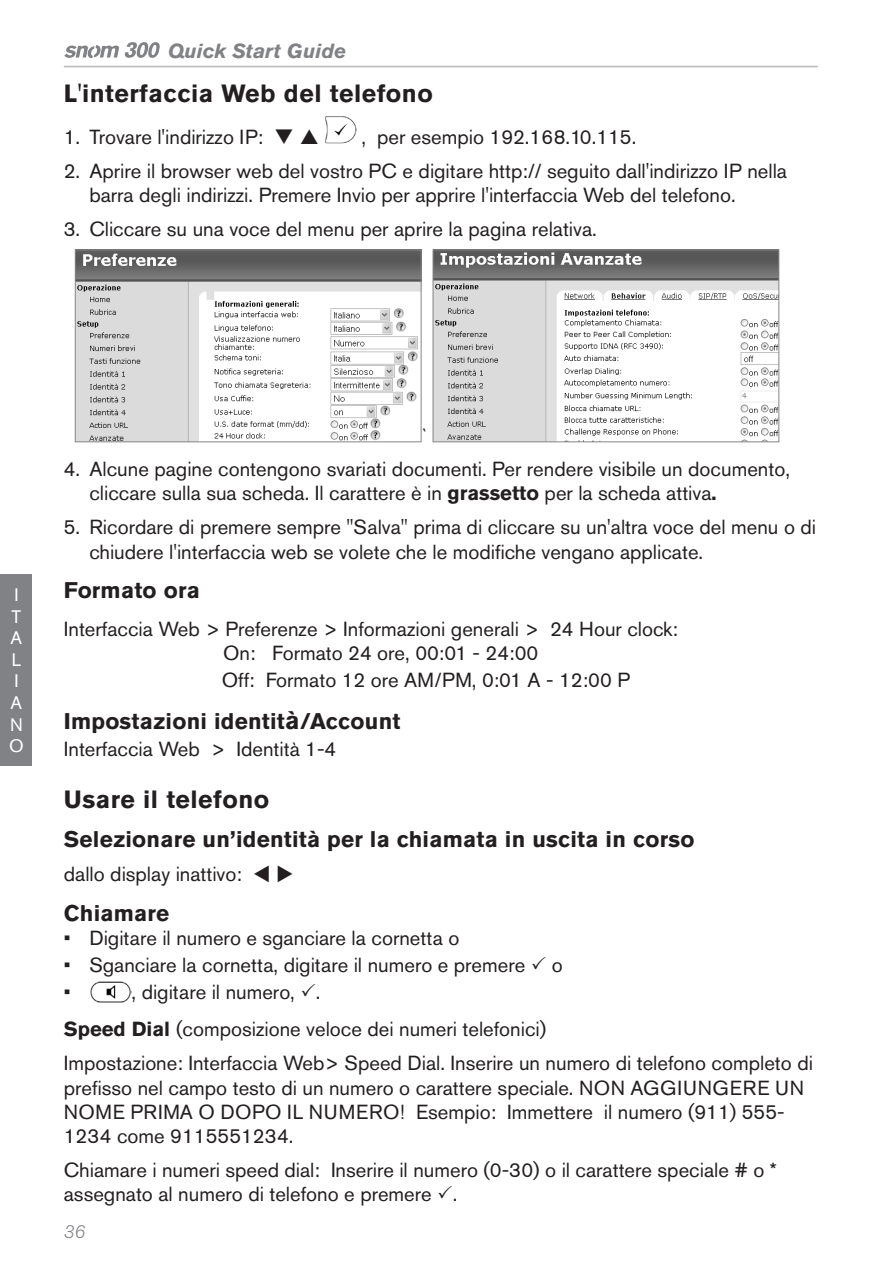
<style>
.page{position:relative;width:881px;height:1276px;background:#fff}
.page>*{position:absolute;margin:0;border:0;box-sizing:border-box;transform-origin:0 0}
.t1{font:700 24.75px "Akzidenz Grotesk Pro";letter-spacing:.02em;color:#231f20}
.t2{font:700 22.5px "Akzidenz Grotesk Pro";letter-spacing:.01em;color:#231f20}
.t3{font:20.25px/24.3px "Akzidenz Grotesk Pro";color:#231f20}
.t4{font:italic 700 20.25px "Akzidenz Grotesk Pro";color:#808285}
.t5{font:18px/21.6px "Akzidenz Grotesk Pro";color:#fff}
.t6{font:italic 300 18px "Akzidenz Grotesk Pro";color:#808285}
.s1{font-weight:700}
.s2{font-size:24.75px}
.s3{font-family:"Akzidenz Grotesk BQ"}
</style>
<div class="page">
<hr style="left:64px;top:66px;width:753px;height:1px;background:#bcbdc0">
<svg style="left:64px;top:42px;width:96px;height:16px"></svg>
<div style="left:0;top:574px;width:32px;height:191px;background:#808285"></div>
<img style="left:325px;top:116px;width:31px;height:28px">
<img style="left:77px;top:251px;width:342px;height:189px">
<div style="left:75px;top:249px;width:346px;height:193px;border:1px solid #848689"></div>
<img style="left:434px;top:251px;width:343px;height:189px">
<div style="left:432px;top:249px;width:347px;height:193px;border:1px solid #848689"></div>
<img style="left:90px;top:981px;width:41px;height:22px">
<p class="t4" style="left:168px;top:38px;width:179px">Quick Start Guide</p>
<p class="t1" style="left:64px;top:77px;width:370px">L'interfaccia Web del telefono</p>
<p class="t3" style="left:64px;top:124px;width:231px">1. Trovare l'indirizzo IP: ❑</p>
<p class="t3" style="left:361px;top:124px;width:276px">, per esempio 192.168.10.115.</p>
<p class="t3" style="left:89px;top:158px;width:699px;text-indent:-26px">2. Aprire il browser web del vostro PC e digitare http:// seguito dall'indirizzo IP nella barra degli indirizzi. Premere Invio per apprire l'interfaccia Web del telefono.</p>
<p class="t3" style="left:64px;top:216px;width:534px">3. Cliccare su una voce del menu per aprire la pagina relativa.</p>
<p class="t5" style="left:9px;top:584px;width:16px">I<br>T<br>A<br>L<br>I<br>A<br>N<br>O</p>
<p class="t3" style="left:421px;top:423px;width:7px">`</p>
<p class="t3" style="left:89px;top:457px;width:701px;text-indent:-26px">4. Alcune pagine contengono svariati documenti. Per rendere visibile un documento, cliccare sulla sua scheda. Il carattere è in <span class="s1">grassetto</span> per la scheda attiva<span class="s1">.</span></p>
<p class="t3" style="left:89px;top:515px;width:728px;text-indent:-26px">5. Ricordare di premere sempre "Salva" prima di cliccare su un'altra voce del menu o di chiudere l'interfaccia web se volete che le modifiche vengano applicate.</p>
<p class="t2" style="left:64px;top:576px;width:137px">Formato ora</p>
<p class="t3" style="left:223px;top:616px;width:456px;text-indent:-159px">Interfaccia Web &gt; Preferenze &gt; Informazioni generali &gt; 24 Hour clock:<br>On: Formato 24 ore, 00:01 - 24:00</p>
<p class="t3" style="left:222px;top:667px;width:409px">Off: Formato 12 ore AM/PM, 0:01 A - 12:00 P</p>
<p class="t2" style="left:64px;top:707px;width:338px">Impostazioni identit<span class="s2">à</span>/Account</p>
<p class="t3" style="left:64px;top:737px;width:274px">Interfaccia Web <span class="s3">&gt; Identit</span>à <span class="s3">1-4</span></p>
<p class="t1" style="left:64px;top:783px;width:207px">Usare il telefono</p>
<p class="t2" style="left:64px;top:825px;width:632px">Selezionare un’identità per la chiamata in uscita in corso</p>
<p class="t3" style="left:64px;top:862px;width:232px">dallo display inattivo: ▼ ◆</p>
<p class="t2" style="left:64px;top:898px;width:107px">Chiamare</p>
<p class="t3" style="left:64px;top:926px;width:397px">• Digitare il numero e sganciare la cornetta o</p>
<p class="t3" style="left:64px;top:953px;width:462px">• Sganciare la cornetta, digitare il numero e premere</p>
<p class="t3" style="left:551px;top:953px;width:12px">o</p>
<p class="t3" style="left:64px;top:980px;width:8px">•</p>
<p class="t3" style="left:64px;top:973px;width:484px;line-height:37.1px;text-indent:68px">, digitare il numero, .<br><span class="s1">Speed Dial</span> (composizione veloce dei numeri telefonici)</p>
<p class="t3" style="left:64px;top:1051px;width:750px">Impostazione: Interfaccia Web&gt; Speed Dial. Inserire un numero di telefono completo di prefisso nel campo testo di un numero o carattere speciale. NON AGGIUNGERE UN NOME PRIMA O DOPO IL NUMERO! Esempio: Immettere il numero (911) 555- 1234 come 9115551234.</p>
<p class="t3" style="left:64px;top:1157px;width:714px">Chiamare i numeri speed dial: Inserire il numero (0-30) o il carattere speciale # o * assegnato al numero di telefono e premere .</p>
<p class="t6" style="left:63px;top:1220px;width:22px">36</p>
</div>
